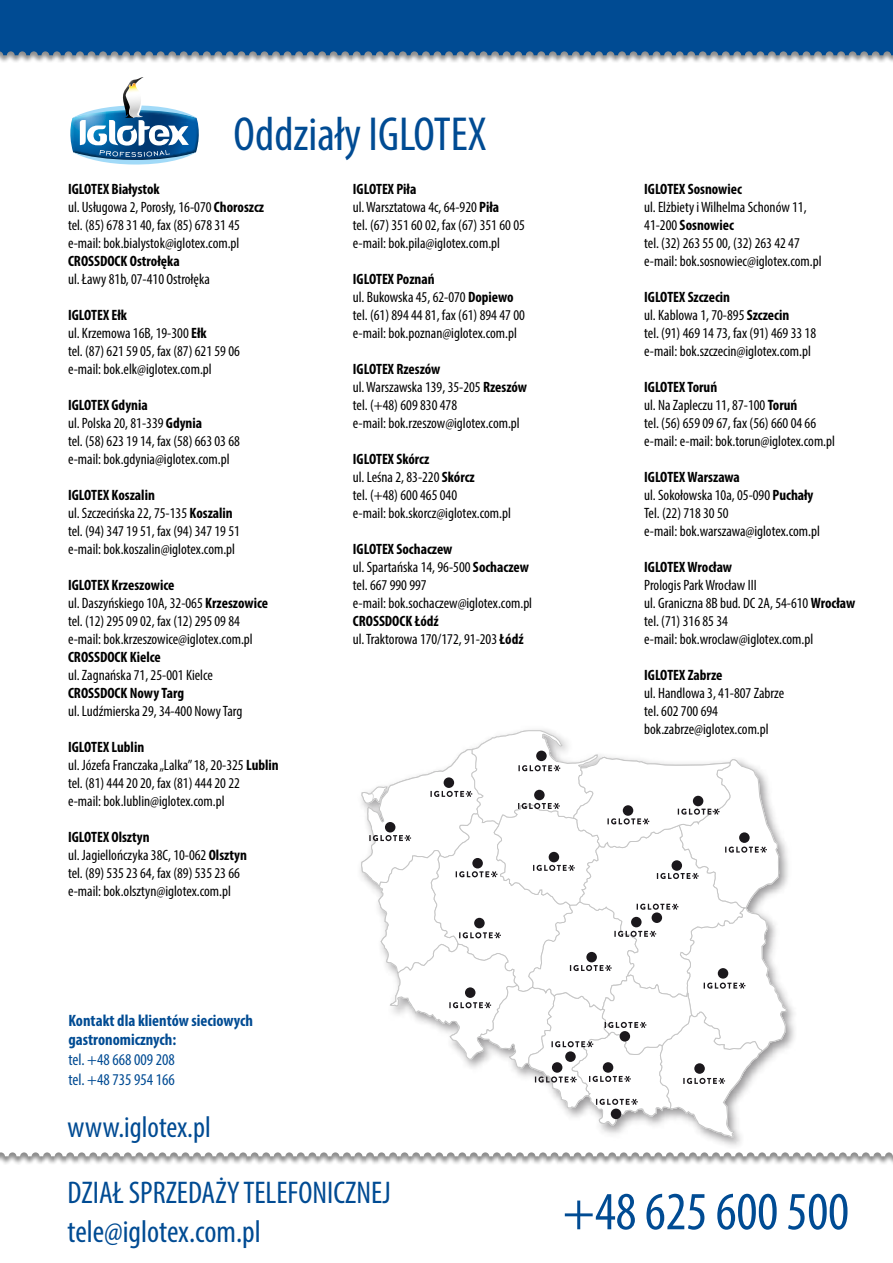
<style>
.page{position:relative;width:893px;height:1263px;background:#fff}
.page>*{position:absolute;margin:0;border:0;box-sizing:border-box;transform-origin:0 0}
.t1{font:condensed 54px "Myriad Pro";color:#004b93}
.t2{font:condensed 48px "Myriad Pro";color:#004b93}
.t3{font:condensed 31.5px/39px "Myriad Pro";color:#004b93}
.t4{font:condensed 30px "Myriad Pro";color:#004b93}
.t5{font:700 condensed 16.5px/19.8px "Myriad Pro";color:#004b93}
.t6{font:condensed 16.5px/19.8px "Myriad Pro";color:#004b93}
.t7{font:condensed 15px/18px "Myriad Pro";color:#000}
.t8{font:700 condensed 15px "Myriad Pro";color:#000}
.s1{font-weight:700}
</style>
<div class="page">
<svg style="left:70px;top:77px;width:129px;height:88px"></svg>
<div style="left:0;top:0;width:893px;height:64px;background:#000;opacity:.45"></div>
<div style="left:0;top:0;width:893px;height:55px;background:#004b93"></div>
<img style="left:355px;top:868px;width:445px;height:286px">
<svg style="left:361px;top:730px;width:427px;height:408px"></svg>
<div style="left:565px;top:1051px;width:11px;height:11px;background:#1b181c;border-radius:50%"></div>
<div style="left:611px;top:1108px;width:10px;height:11px;background:#1b181c;border-radius:50%"></div>
<div style="left:718px;top:968px;width:10px;height:11px;background:#1b181c;border-radius:50%"></div>
<div style="left:623px;top:805px;width:10px;height:11px;background:#1b181c;border-radius:50%"></div>
<div style="left:693px;top:796px;width:10px;height:10px;background:#1b181c;border-radius:50%"></div>
<div style="left:534px;top:790px;width:11px;height:10px;background:#1b181c;border-radius:50%"></div>
<div style="left:549px;top:852px;width:10px;height:10px;background:#1b181c;border-radius:50%"></div>
<div style="left:474px;top:918px;width:11px;height:10px;background:#1b181c;border-radius:50%"></div>
<div style="left:472px;top:858px;width:11px;height:10px;background:#1b181c;border-radius:50%"></div>
<div style="left:652px;top:912px;width:10px;height:11px;background:#1b181c;border-radius:50%"></div>
<div style="left:385px;top:822px;width:10px;height:10px;background:#1b181c;border-radius:50%"></div>
<div style="left:536px;top:751px;width:11px;height:10px;background:#1b181c;border-radius:50%"></div>
<div style="left:444px;top:777px;width:10px;height:11px;background:#1b181c;border-radius:50%"></div>
<h2 class="t2" style="left:233px;top:105px;width:255px">Oddziały IGLOTEX</h2>
<p class="t7" style="left:68px;top:180px;width:198px"><span class="s1">IGLOTEX Białystok<br></span>ul. Usługowa 2, Porosły, 16-070 <span class="s1">Choroszcz </span>tel. (85) 678 31 40, fax (85) 678 31 45 e-mail: bok.bialystok@iglotex.com.pl</p>
<p class="t8" style="left:68px;top:252px;width:113px">CROSSDOCK Ostrołęka</p>
<p class="t7" style="left:68px;top:270px;width:143px">ul. Ławy 81b, 07-410 Ostrołęka</p>
<p class="t7" style="left:68px;top:306px;width:173px"><span class="s1">IGLOTEX Ełk<br></span>ul. Krzemowa 16B, 19-300 <span class="s1">Ełk<br></span>tel. (87) 621 59 05, fax (87) 621 59 06 e-mail: bok.elk@iglotex.com.pl</p>
<p class="t7" style="left:68px;top:396px;width:173px"><span class="s1">IGLOTEX Gdynia<br></span>ul. Polska 20, 81-339 <span class="s1">Gdynia<br></span>tel. (58) 623 19 14, fax (58) 663 03 68 e-mail: bok.gdynia@iglotex.com.pl</p>
<p class="t7" style="left:68px;top:486px;width:173px"><span class="s1">IGLOTEX Koszalin<br></span>ul. Szczecińska 22, 75-135 <span class="s1">Koszalin </span>tel. (94) 347 19 51, fax (94) 347 19 51 e-mail: bok.koszalin@iglotex.com.pl</p>
<p class="t7" style="left:68px;top:576px;width:202px"><span class="s1">IGLOTEX Krzeszowice<br></span>ul. Daszyńskiego 10A, 32-065 <span class="s1">Krzeszowice </span>tel. (12) 295 09 02, fax (12) 295 09 84 e-mail: bok.krzeszowice@iglotex.com.pl</p>
<p class="t8" style="left:68px;top:648px;width:94px">CROSSDOCK Kielce</p>
<p class="t7" style="left:68px;top:666px;width:147px">ul. Zagnańska 71, 25-001 Kielce</p>
<p class="t8" style="left:68px;top:684px;width:118px">CROSSDOCK Nowy Targ</p>
<p class="t7" style="left:68px;top:702px;width:176px">ul. Ludźmierska 29, 34-400 Nowy Targ</p>
<p class="t7" style="left:68px;top:738px;width:212px"><span class="s1">IGLOTEX Lublin<br></span>ul. Józefa Franczaka „Lalka” 18, 20-325 <span class="s1">Lublin </span>tel. (81) 444 20 20, fax (81) 444 20 22<br>e-mail: bok.lublin@iglotex.com.pl</p>
<p class="t7" style="left:68px;top:828px;width:180px"><span class="s1">IGLOTEX Olsztyn<br></span>ul. Jagiellończyka 38C, 10-062 <span class="s1">Olsztyn </span>tel. (89) 535 23 64, fax (89) 535 23 66 e-mail: bok.olsztyn@iglotex.com.pl</p>
<p class="t7" style="left:353px;top:180px;width:173px"><span class="s1">IGLOTEX Piła<br></span>ul. Warsztatowa 4c, 64-920 <span class="s1">Piła<br></span>tel. (67) 351 60 02, fax (67) 351 60 05 e-mail: bok.pila@iglotex.com.pl</p>
<p class="t7" style="left:353px;top:270px;width:173px"><span class="s1">IGLOTEX Poznań<br></span>ul. Bukowska 45, 62-070 <span class="s1">Dopiewo </span>tel. (61) 894 44 81, fax (61) 894 47 00 e-mail: bok.poznan@iglotex.com.pl</p>
<p class="t7" style="left:353px;top:360px;width:176px"><span class="s1">IGLOTEX Rzeszów<br></span>ul. Warszawska 139, 35-205 <span class="s1">Rzeszów </span>tel. (+48) 609 830 478<br>e-mail: bok.rzeszow@iglotex.com.pl</p>
<p class="t7" style="left:353px;top:450px;width:160px"><span class="s1">IGLOTEX Skórcz<br></span>ul. Leśna 2, 83-220 <span class="s1">Skórcz<br></span>tel. (+48) 600 465 040<br>e-mail: bok.skorcz@iglotex.com.pl</p>
<p class="t7" style="left:353px;top:540px;width:181px"><span class="s1">IGLOTEX Sochaczew<br></span>ul. Spartańska 14, 96-500 <span class="s1">Sochaczew </span>tel. 667 990 997<br>e-mail: bok.sochaczew@iglotex.com.pl</p>
<p class="t7" style="left:353px;top:612px;width:172px"><span class="s1">CROSSDOCK Łódź<br></span>ul. Traktorowa 170/172, 91-203 <span class="s1">Łódź</span></p>
<p class="t8" style="left:644px;top:180px;width:99px">IGLOTEX Sosnowiec</p>
<p class="t7" style="left:644px;top:198px;width:179px">ul. Elżbiety i Wilhelma Schonów 11,<br>41-200 <span class="s1">Sosnowiec<br></span>tel. (32) 263 55 00, (32) 263 42 47 e-mail: bok.sosnowiec@iglotex.com.pl</p>
<p class="t7" style="left:644px;top:288px;width:173px"><span class="s1">IGLOTEX Szczecin<br></span>ul. Kablowa 1, 70-895 <span class="s1">Szczecin<br></span>tel. (91) 469 14 73, fax (91) 469 33 18 e-mail: bok.szczecin@iglotex.com.pl</p>
<p class="t7" style="left:644px;top:378px;width:192px"><span class="s1">IGLOTEX Toruń<br></span>ul. Na Zapleczu 11, 87-100 <span class="s1">Toruń<br></span>tel. (56) 659 09 67, fax (56) 660 04 66 e-mail: e-mail: bok.torun@iglotex.com.pl</p>
<p class="t7" style="left:644px;top:468px;width:177px"><span class="s1">IGLOTEX Warszawa<br></span>ul. Sokołowska 10a, 05-090 <span class="s1">Puchały<br></span>Tel. (22) 718 30 50<br>e-mail: bok.warszawa@iglotex.com.pl</p>
<p class="t8" style="left:644px;top:558px;width:89px">IGLOTEX Wrocław</p>
<p class="t7" style="left:644px;top:576px;width:213px">Prologis Park Wrocław III<br>ul. Graniczna 8B bud. DC 2A, 54-610 <span class="s1">Wrocław </span>tel. (71) 316 85 34<br>e-mail: bok.wroclaw@iglotex.com.pl</p>
<p class="t8" style="left:644px;top:666px;width:80px">IGLOTEX Zabrze</p>
<p class="t7" style="left:644px;top:684px;width:142px">ul. Handlowa 3, 41-807 Zabrze tel. 602 700 694 bok.zabrze@iglotex.com.pl</p>
<p class="t5" style="left:68px;top:1010px;width:186px">Kontakt dla klientów sieciowych gastronomicznych:</p>
<p class="t6" style="left:68px;top:1049px;width:108px">tel. +48 668 009 208 tel. +48 735 954 166</p>
<h3 class="t4" style="left:68px;top:1108px;width:145px">www.iglotex.pl</h3>
<h3 class="t3" style="left:68px;top:1173px;width:325px">DZIAŁ SPRZEDAŻY TELEFONICZNEJ tele@iglotex.com.pl</h3>
<h1 class="t1" style="left:563px;top:1179px;width:288px">+48 625 600 500</h1>
</div>
